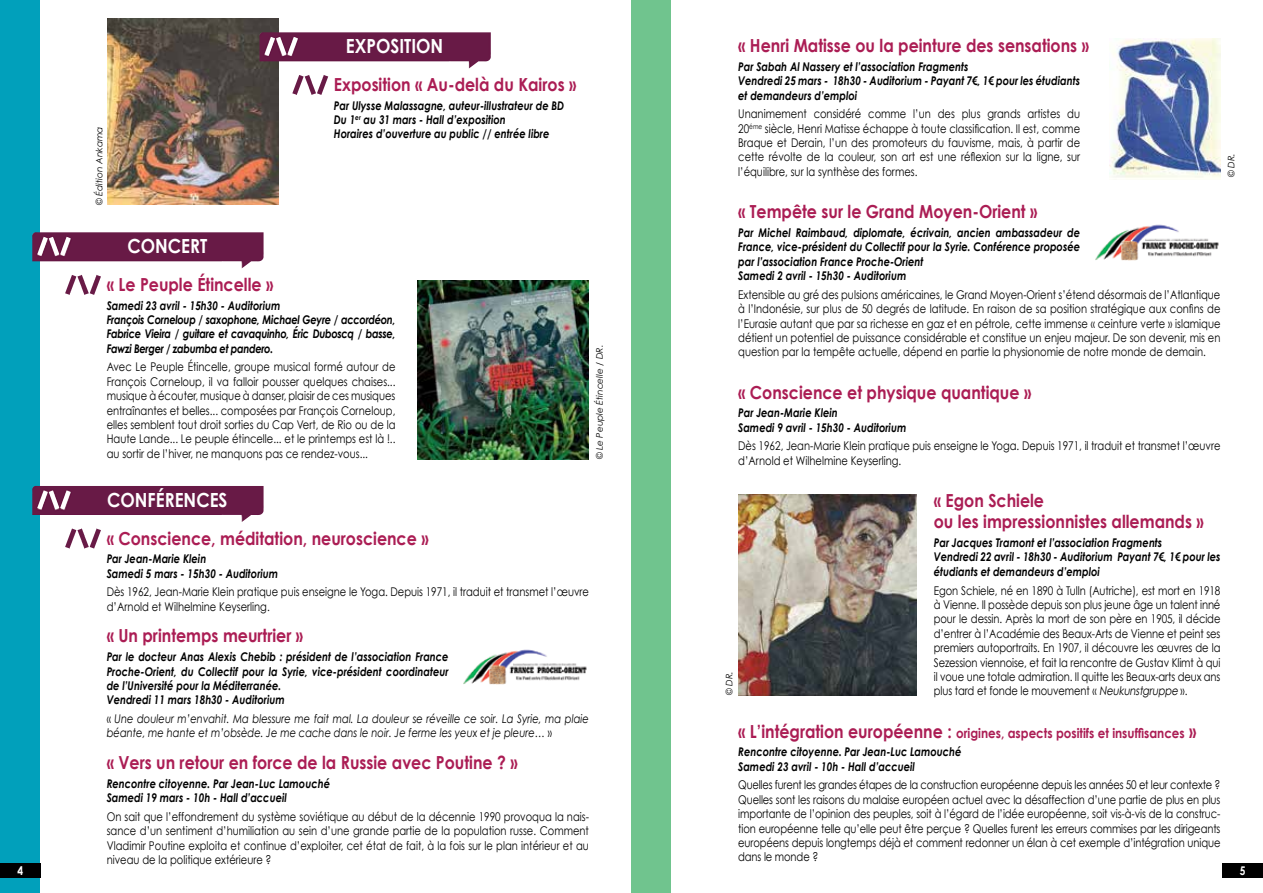
<style>
.page{position:relative;width:1263px;height:893px;background:#fff}
.page>*{position:absolute;margin:0;border:0;box-sizing:border-box;transform-origin:0 0}
.t1{font:700 19.5px "Century Gothic";color:#fff;scale:.88 1}
.t2{font:700 18px/21.1px "Century Gothic";color:#ab1d54;scale:.88 1}
.t3{font:700 13.5px "Century Gothic";color:#ab1d54;scale:.88 1}
.t4{font:12px/14.4px "Century Gothic";color:#000;text-align:justify;scale:.83 1}
.t5{font:italic 700 12px/14.4px "Century Gothic";color:#000;scale:.83 1}
.t6{font:italic 700 12px/14.4px "Century Gothic";letter-spacing:-.03em;color:#000;scale:.83 1}
.t7{font:italic 12px/14.4px "Century Gothic";color:#000;scale:.83 1}
.t8{font:700 12px "Century Gothic";color:#fff;scale:.85 1}
.t9{font:italic 9px "Century Gothic";color:#000}
.s1{font-size:18px}
.s2{font-style:normal}
</style>
<div class="page">
<div style="left:0;top:0;width:40px;height:893px;background:#01a0bb"></div>
<div style="left:631px;top:0;width:40px;height:893px;background:#70c48e"></div>
<div style="left:0;top:863px;width:41px;height:15px;background:#000"></div>
<div style="left:1222px;top:863px;width:41px;height:15px;background:#000"></div>
<img style="left:32px;top:232px;width:232px;height:36px">
<img style="left:32px;top:486px;width:232px;height:36px">
<img style="left:65px;top:275px;width:36px;height:20px">
<img style="left:65px;top:528px;width:36px;height:21px">
<img style="left:1095px;top:224px;width:124px;height:36px">
<img style="left:463px;top:649px;width:124px;height:36px">
<img style="left:418px;top:281px;width:171px;height:178px">
<img style="left:738px;top:494px;width:179px;height:201px">
<img style="left:107px;top:19px;width:172px;height:186px">
<img style="left:259px;top:32px;width:232px;height:36px">
<img style="left:292px;top:75px;width:36px;height:20px">
<img style="left:1109px;top:39px;width:111px;height:139px">
<h2 class="t2" style="left:738px;top:35px;width:400px">« Henri Matisse ou la peinture des sensations »</h2>
<p class="t5" style="left:738px;top:59px;width:413px">Par Sabah Al Nassery et l’association Fragments<br>Vendredi 25 mars - 18h30 - Auditorium - Payant 7€, 1€ pour les étudiants et demandeurs d’emploi</p>
<p class="t4" style="left:738px;top:106px;width:413px">Unanimement considéré comme l’un des plus grands artistes du 20<sup>éme</sup> siècle, Henri Matisse échappe à toute classification. Il est, comme Braque et Derain, l’un des promoteurs du fauvisme, mais, à partir de cette révolte de la couleur, son art est une réflexion sur la ligne, sur l’équilibre, sur la synthèse des formes.</p>
<h2 class="t2" style="left:738px;top:201px;width:341px">« Tempête sur le Grand Moyen-Orient »</h2>
<p class="t5" style="left:738px;top:225px;width:413px">Par Michel Raimbaud, diplomate, écrivain, ancien ambassadeur de France, vice-président du Collectif pour la Syrie. Conférence proposée par l’association France Proche-Orient<br>Samedi 2 avril - 15h30 - Auditorium</p>
<p class="t4" style="left:738px;top:287px;width:583px">Extensible au gré des pulsions américaines, le Grand Moyen-Orient s’étend désormais de l’Atlantique à l’Indonésie, sur plus de 50 degrés de latitude. En raison de sa position stratégique aux confins de l’Eurasie autant que par sa richesse en gaz et en pétrole, cette immense « ceinture verte » islamique détient un potentiel de puissance considérable et constitue un enjeu majeur. De son devenir, mis en question par la tempête actuelle, dépend en partie la physionomie de notre monde de demain.</p>
<h2 class="t2" style="left:738px;top:381px;width:335px">« Conscience et physique quantique »</h2>
<p class="t5" style="left:738px;top:405px;width:204px">Par Jean-Marie Klein<br>Samedi 9 avril - 15h30 - Auditorium</p>
<p class="t4" style="left:738px;top:439px;width:582px">Dès 1962, Jean-Marie Klein pratique puis enseigne le Yoga. Depuis 1971, il traduit et transmet l’œuvre d’Arnold et Wilhelmine Keyserling.</p>
<h2 class="t2" style="left:934px;top:490px;width:308px">« Egon Schiele<br>ou les impressionnistes allemands »</h2>
<p class="t5" style="left:934px;top:535px;width:347px">Par Jacques Tramont et l’association Fragments<br>Vendredi 22 avril - 18h30 - Auditorium Payant 7€, 1€ pour les étudiants et demandeurs d’emploi</p>
<p class="t4" style="left:934px;top:583px;width:347px">Egon Schiele, né en 1890 à Tulln (Autriche), est mort en 1918 à Vienne. Il possède depuis son plus jeune âge un talent inné pour le dessin. Après la mort de son père en 1905, il décide d’entrer à l’Académie des Beaux-Arts de Vienne et peint ses premiers autoportraits. En 1907, il découvre les œuvres de la Sezession viennoise, et fait la rencontre de Gustav Klimt à qui il voue une totale admiration. Il quitte les Beaux-arts deux ans plus tard et fonde le mouvement « Neukunstgruppe ».</p>
<p class="t3" style="left:738px;top:724px;width:522px"><span class="s1">« L’intégration européenne :</span> origines, aspects positifs et insuffisances <span class="s1">»</span></p>
<p class="t5" style="left:738px;top:744px;width:271px">Rencontre citoyenne. Par Jean-Luc Lamouché<br>Samedi 23 avril - 10h - Hall d’accueil</p>
<p class="t4" style="left:738px;top:778px;width:582px">Quelles furent les grandes étapes de la construction européenne depuis les années 50 et leur contexte ?<br>Quelles sont les raisons du malaise européen actuel avec la désaffection d’une partie de plus en plus importante de l’opinion des peuples, soit à l’égard de l’idée européenne, soit vis-à-vis de la construc&shy;tion européenne telle qu’elle peut être perçue ? Quelles furent les erreurs commises par les dirigeants européens depuis longtemps déjà et comment redonner un élan à cet exemple d’intégration unique dans le monde ?</p>
<h1 class="t1" style="left:346px;top:34px;width:112px">EXPOSITION</h1>
<h2 class="t2" style="left:334px;top:73px;width:277px">Exposition « Au-delà du Kairos »</h2>
<p class="t5" style="left:334px;top:98px;width:279px">Par Ulysse Malassagne, auteur-illustrateur de BD<br>Du 1<sup>er</sup> au 31 mars - Hall d’exposition<br>Horaires d’ouverture au public // entrée libre</p>
<p class="t9" style="left:94px;top:205px;width:80px;rotate:-90deg">© Édition Ankama</p>
<p class="t9" style="left:1226px;top:177px;width:25px;rotate:-90deg">© DR.</p>
<h1 class="t1" style="left:127px;top:234px;width:92px">CONCERT</h1>
<h2 class="t2" style="left:107px;top:273px;width:191px">« Le Peuple Étincelle »</h2>
<p class="t6" style="left:107px;top:298px;width:349px">Samedi 23 avril - 15h30 - Auditorium<br>François Corneloup / saxophone, Michael Geyre / accordéon, Fabrice Vieira / guitare et cavaquinho, Éric Duboscq / basse, Fawzi Berger / zabumba et pandero.</p>
<p class="t4" style="left:107px;top:360px;width:349px">Avec Le Peuple Étincelle, groupe musical formé autour de François Corneloup, il va falloir pousser quelques chaises... musique à écouter, musique à danser, plaisir de ces musiques entraînantes et belles... composées par François Corneloup, elles semblent tout droit sorties du Cap Vert, de Rio ou de la Haute Lande... Le peuple étincelle... et le printemps est là !.. au sortir de l’hiver, ne manquons pas ce rendez-vous...</p>
<p class="t9" style="left:594px;top:459px;width:116px;rotate:-90deg">© Le Peuple Étincelle / DR.</p>
<h1 class="t1" style="left:107px;top:487px;width:138px">CONFÉRENCES</h1>
<h2 class="t2" style="left:107px;top:527px;width:367px">« Conscience, méditation, neuroscience »</h2>
<p class="t5" style="left:107px;top:551px;width:208px">Par Jean-Marie Klein<br>Samedi 5 mars - 15h30 - Auditorium</p>
<p class="t4" style="left:107px;top:585px;width:582px">Dès 1962, Jean-Marie Klein pratique puis enseigne le Yoga. Depuis 1971, il traduit et transmet l’œuvre d’Arnold et Wilhelmine Keyserling.</p>
<h2 class="t2" style="left:107px;top:625px;width:225px">« Un printemps meurtrier »</h2>
<p class="t5" style="left:107px;top:649px;width:413px">Par le docteur Anas Alexis Chebib : président de l’association France Proche-Orient, du Collectif pour la Syrie, vice-président coordinateur de l’Université pour la Méditerranée.<br>Vendredi 11 mars 18h30 - Auditorium</p>
<p class="t7" style="left:107px;top:711px;width:582px"><span class="s2">«</span> Une douleur m’envahit. Ma blessure me fait mal. La douleur se réveille ce soir. La Syrie, ma plaie béante, me hante et m’obsède. Je me cache dans le noir. Je ferme les yeux et je pleure… <span class="s2">»</span></p>
<h2 class="t2" style="left:107px;top:752px;width:468px">« Vers un retour en force de la Russie avec Poutine ? »</h2>
<p class="t5" style="left:107px;top:776px;width:271px">Rencontre citoyenne. Par Jean-Luc Lamouché<br>Samedi 19 mars - 10h - Hall d’accueil</p>
<p class="t4" style="left:107px;top:809px;width:582px">On sait que l’effondrement du système soviétique au début de la décennie 1990 provoqua la nais&shy;sance d’un sentiment d’humiliation au sein d’une grande partie de la population russe. Comment Vladimir Poutine exploita et continue d’exploiter, cet état de fait, à la fois sur le plan intérieur et au niveau de la politique extérieure ?</p>
<p class="t9" style="left:724px;top:695px;width:25px;rotate:-90deg">© DR.</p>
<p class="t8" style="left:17px;top:863px;width:8px">4</p>
<p class="t8" style="left:1240px;top:863px;width:8px">5</p>
</div>
